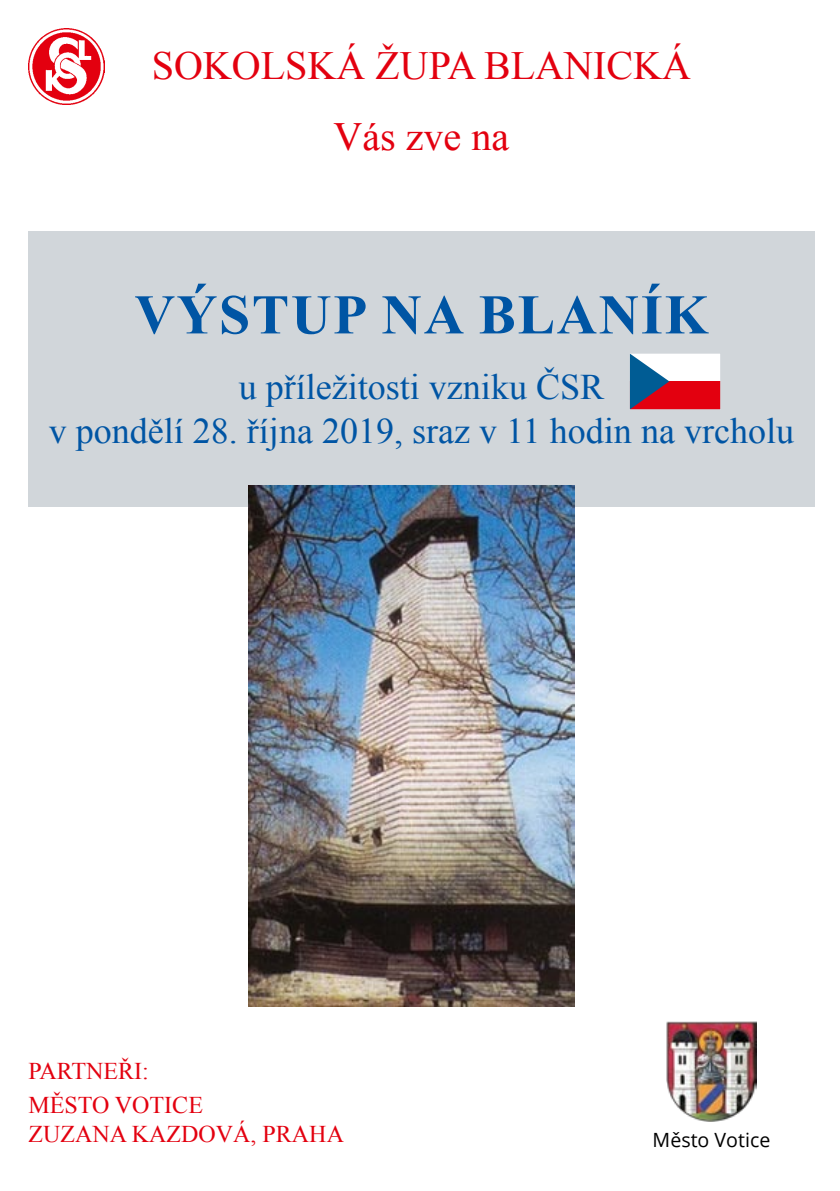
<style>
.page{position:relative;width:840px;height:1191px;background:#fff}
.page>*{position:absolute;margin:0;border:0;box-sizing:border-box;transform-origin:0 0}
.t1{font:700 56px "Times New Roman";letter-spacing:.03em;color:#0055a4}
.t2{font:40px/70.6px "Times New Roman";color:#e3000f;text-align:center}
.t3{font:36px/43.2px "Times New Roman";color:#0055a4;text-align:center}
.t4{font:24px/34.4px "Times New Roman";color:#e3000f}
.t5{font:19.6px "Open Sans";color:#000}
</style>
<div class="page">
<img style="left:28px;top:28px;width:77px;height:77px">
<img style="left:666px;top:1022px;width:90px;height:99px">
<div style="left:28px;top:231px;width:786px;height:275px;background:#d1d6da"></div>
<img style="left:249px;top:485px;width:325px;height:521px">
<div style="left:629px;top:353px;width:91px;height:57px;background:#fff"></div>
<div style="left:629px;top:381px;width:91px;height:29px;background:#e3000f"></div>
<svg style="left:631px;top:355px;width:38px;height:53px"></svg>
<div style="left:629px;top:353px;width:91px;height:57px;border:1px solid #d1d6da"></div>
<p class="t2" style="left:152px;top:30px;width:540px">SOKOLSKÁ ŽUPA BLANICKÁ<br>Vás zve na</p>
<h1 class="t1" style="left:135px;top:276px;width:574px">VÝSTUP NA BLANÍK</h1>
<p class="t3" style="left:49px;top:365px;width:746px">u příležitosti vzniku ČSR<br>v pondělí 28. října 2019, sraz v 11 hodin na vrcholu</p>
<p class="t4" style="left:28px;top:1053px;width:172px">PARTNEŘI:<br>Město Votice</p>
<p class="t4" style="left:28px;top:1116px;width:317px">ZUZANA KAZDOVÁ, PRAHA</p>
<p class="t5" style="left:652px;top:1127px;width:119px">Město Votice</p>
</div>
